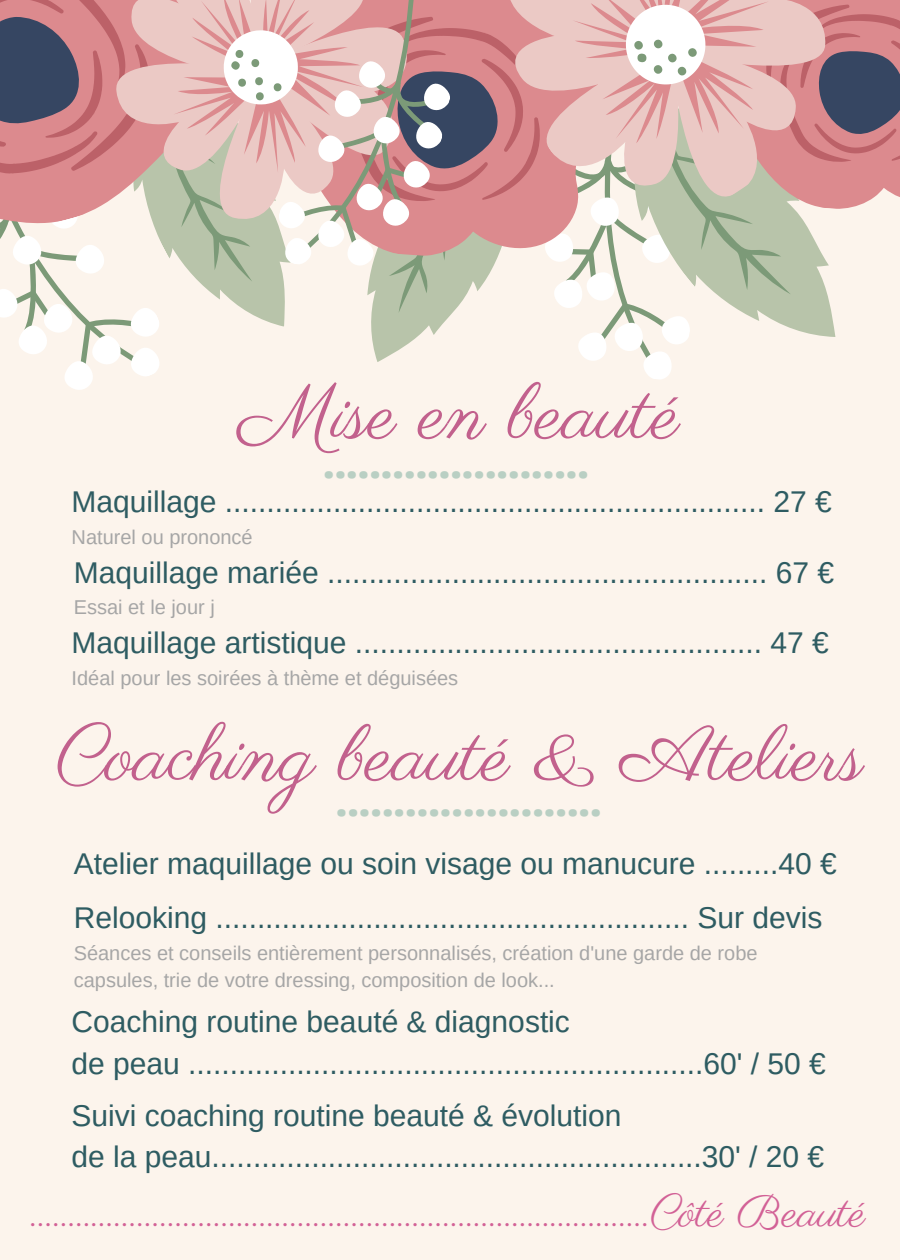
<style>
.page{position:relative;width:900px;height:1260px;background:#fcf4ec}
.page>*{position:absolute;margin:0;border:0;box-sizing:border-box;transform-origin:0 0}
.t1{font:77.75px "Parisienne";color:#c2618d}
.t2{font:45px "Parisienne";color:#d26196}
.t3{font:800 40px "Open Sans";color:#b9cfc3}
.t4{font:30px/41.8px "Arimo";color:#2e5c62}
.t5{font:20px/26.8px "Arimo";color:#a6a6a6}
</style>
<div class="page">
<svg style="left:0;top:0;width:900px;height:390px"></svg>
<h1 class="t1" style="left:239px;top:366px;width:442px">Mise en beauté</h1>
<h3 class="t3" style="left:323px;top:435px;width:267px">.......................</h3>
<p class="t4" style="left:72px;top:481px;width:762px">Maquillage ................................................................. 27 €</p>
<p class="t5" style="left:72px;top:524px;width:183px">Naturel ou prononcé</p>
<p class="t4" style="left:74px;top:551px;width:762px">Maquillage mariée ..................................................... 67 €</p>
<p class="t5" style="left:74px;top:594px;width:143px">Essai et le jour j</p>
<p class="t4" style="left:72px;top:622px;width:759px">Maquillage artistique ................................................. 47 €</p>
<p class="t5" style="left:72px;top:665px;width:388px">Idéal pour les soirées à thème et déguisées</p>
<h1 class="t1" style="left:56px;top:708px;width:809px">Coaching beauté &amp; Ateliers</h1>
<h3 class="t3" style="left:336px;top:773px;width:267px">.......................</h3>
<p class="t4" style="left:74px;top:843px;width:765px">Atelier maquillage ou soin visage ou manucure .........40 €</p>
<p class="t4" style="left:74px;top:897px;width:750px">Relooking ......................................................... Sur devis</p>
<p class="t5" style="left:74px;top:940px;width:685px">Séances et conseils entièrement personnalisés, création d'une garde de robe capsules, trie de votre dressing, composition de look...</p>
<p class="t4" style="left:72px;top:1001px;width:756px">Coaching routine beauté &amp; diagnostic<br>de peau ..............................................................60' / 50 €</p>
<p class="t4" style="left:72px;top:1094px;width:754px">Suivi coaching routine beauté &amp; évolution<br>de la peau...........................................................30' / 20 €</p>
<h2 class="t2" style="left:31px;top:1184px;width:836px">.................................................................................Côté Beauté</h2>
</div>
